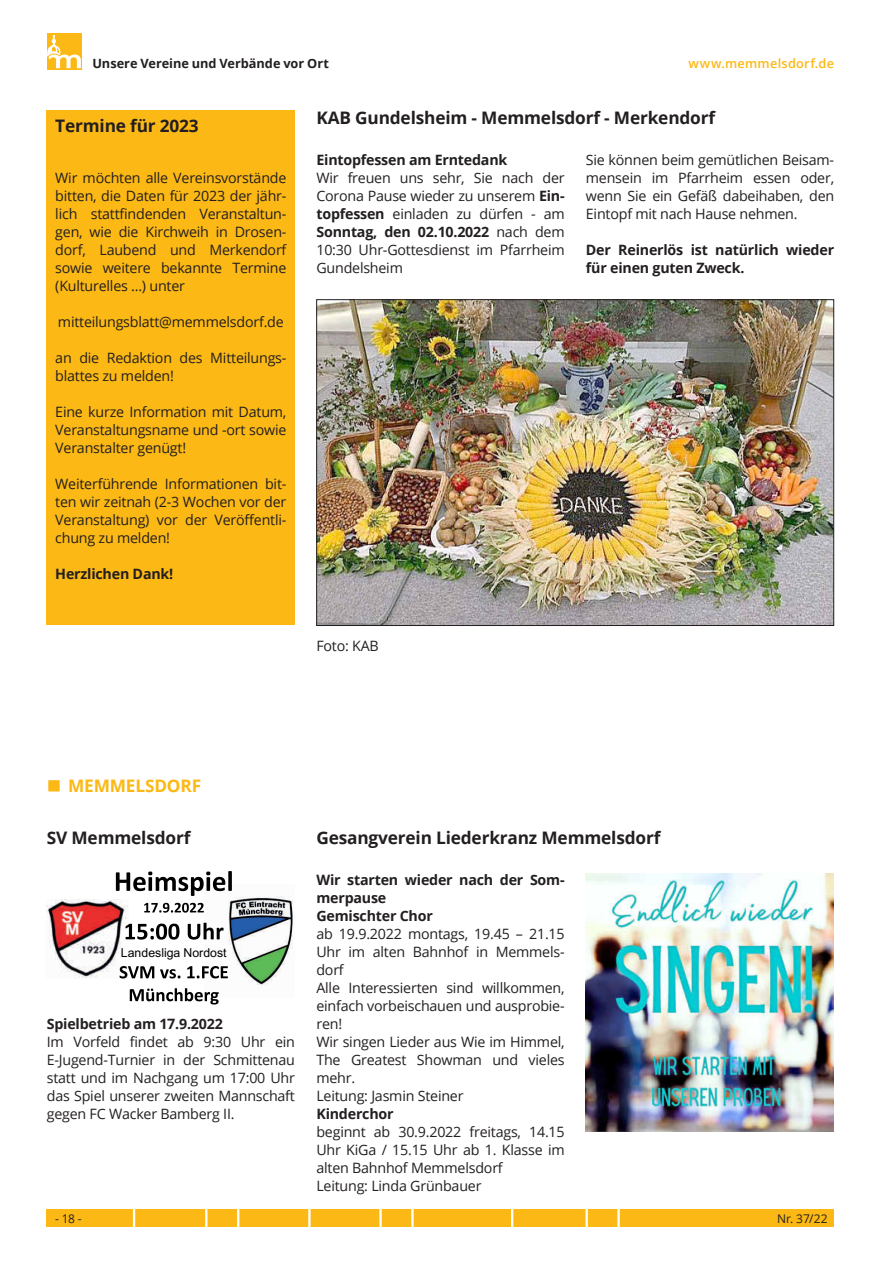
<style>
.page{position:relative;width:881px;height:1263px;background:#fff}
.page>*{position:absolute;margin:0;border:0;box-sizing:border-box;transform-origin:0 0}
.t1{font:700 17.25px "Open Sans";letter-spacing:-.01em;color:#231f20}
.t2{font:700 17.25px "Open Sans";letter-spacing:-.01em;color:#fcb814}
.t3{font:14.25px/18px "Open Sans";letter-spacing:-.015em;color:#231f20;text-align:justify}
.t4{font:700 14.25px/18px "Open Sans";letter-spacing:-.015em;color:#231f20}
.t5{font:700 12.75px "Open Sans";color:#231f20}
.t6{font:600 12.75px "Open Sans";letter-spacing:.02em;color:#fcb814}
.t7{font:12.3px "Bdnrhn Arial";color:#000}
.t8{font:12px "Open Sans";color:#231f20}
.s1{font-weight:700}
</style>
<div class="page">
<svg style="left:47px;top:34px;width:34px;height:36px"></svg>
<svg style="left:47px;top:35px;width:33px;height:33px"></svg>
<div style="left:47px;top:1210px;width:786px;height:17px;background:#fcb814"></div>
<svg style="left:133px;top:1210px;width:2px;height:17px"></svg>
<svg style="left:205px;top:1210px;width:2px;height:17px"></svg>
<svg style="left:237px;top:1210px;width:2px;height:17px"></svg>
<svg style="left:308px;top:1210px;width:2px;height:17px"></svg>
<svg style="left:379px;top:1210px;width:2px;height:17px"></svg>
<svg style="left:411px;top:1210px;width:2px;height:17px"></svg>
<svg style="left:511px;top:1210px;width:2px;height:17px"></svg>
<svg style="left:585px;top:1210px;width:2px;height:17px"></svg>
<svg style="left:617px;top:1210px;width:2px;height:17px"></svg>
<div style="left:47px;top:111px;width:248px;height:514px;background:#fcb814"></div>
<img style="left:318px;top:301px;width:513px;height:323px">
<img style="left:204px;top:896px;width:89px;height:89px">
<img style="left:47px;top:900px;width:81px;height:79px">
<svg style="left:116px;top:871px;width:116px;height:25px"></svg>
<svg style="left:144px;top:903px;width:60px;height:10px"></svg>
<svg style="left:125px;top:923px;width:54px;height:17px"></svg>
<svg style="left:188px;top:923px;width:35px;height:17px"></svg>
<svg style="left:119px;top:966px;width:35px;height:12px"></svg>
<svg style="left:160px;top:969px;width:20px;height:9px"></svg>
<svg style="left:187px;top:966px;width:41px;height:12px"></svg>
<svg style="left:130px;top:988px;width:89px;height:16px"></svg>
<img style="left:585px;top:874px;width:248px;height:257px">
<p class="t5" style="left:92px;top:54px;width:238px">Unsere Vereine und Verbände vor Ort</p>
<p class="t6" style="left:688px;top:55px;width:147px">www.memmelsdorf.de</p>
<p class="t1" style="left:55px;top:114px;width:145px">Termine für 2023</p>
<p class="t3" style="left:55px;top:168px;width:232px">Wir möchten alle Vereinsvorstände bitten, die Daten für 2023 der jähr&shy;lich stattfindenden Veranstaltun&shy;gen, wie die Kirchweih in Drosen&shy;dorf, Laubend und Merkendorf sowie weitere bekannte Termine (Kulturelles ...) unter</p>
<p class="t3" style="left:58px;top:312px;width:227px">mitteilungsblatt@memmelsdorf.de</p>
<p class="t3" style="left:55px;top:348px;width:232px">an die Redaktion des Mitteilungs&shy;blattes zu melden!</p>
<p class="t3" style="left:55px;top:402px;width:232px">Eine kurze Information mit Datum, Veranstaltungsname und -ort sowie Veranstalter genügt!</p>
<p class="t3" style="left:55px;top:474px;width:232px">Weiterführende Informationen bit&shy;ten wir zeitnah (2-3 Wochen vor der Veranstaltung) vor der Veröffentli&shy;chung zu melden!</p>
<p class="t4" style="left:55px;top:564px;width:119px">Herzlichen Dank!</p>
<p class="t1" style="left:316px;top:105px;width:400px">KAB Gundelsheim - Memmelsdorf - Merkendorf</p>
<p class="t4" style="left:316px;top:150px;width:192px">Eintopfessen am Erntedank</p>
<p class="t3" style="left:316px;top:168px;width:250px">Wir freuen uns sehr, Sie nach der Corona Pause wieder zu unserem <span class="s1">Ein&shy;topfessen</span> einladen zu dürfen - am <span class="s1">Sonntag, den 02.10.2022</span> nach dem 10:30 Uhr-Gottesdienst im Pfarrheim Gundelsheim</p>
<p class="t3" style="left:585px;top:150px;width:250px">Sie können beim gemütlichen Beisam&shy;mensein im Pfarrheim essen oder, wenn Sie ein Gefäß dabeihaben, den Eintopf mit nach Hause nehmen.</p>
<p class="t4" style="left:585px;top:240px;width:249px">Der Reinerlös ist natürlich wieder für einen guten Zweck.</p>
<p class="t3" style="left:316px;top:636px;width:64px">Foto: KAB</p>
<p class="t2" style="left:47px;top:774px;width:156px">■ MEMMELSDORF</p>
<p class="t1" style="left:47px;top:825px;width:145px">SV Memmelsdorf</p>
<p class="t7" style="left:121px;top:945px;width:107px">Landesliga Nordost</p>
<p class="t4" style="left:47px;top:1014px;width:177px">Spielbetrieb am 17.9.2022</p>
<p class="t3" style="left:47px;top:1032px;width:249px">Im Vorfeld findet ab 9:30 Uhr ein E-Jugend-Turnier in der Schmittenau statt und im Nachgang um 17:00 Uhr das Spiel unserer zweiten Mannschaft gegen FC Wacker Bamberg II.</p>
<p class="t1" style="left:316px;top:825px;width:345px">Gesangverein Liederkranz Memmelsdorf</p>
<p class="t4" style="left:316px;top:870px;width:249px">Wir starten wieder nach der Som&shy;merpause<br>Gemischter Chor</p>
<p class="t3" style="left:316px;top:924px;width:250px;text-align:left">ab 19.9.2022 montags, 19.45 – 21.15<br>Uhr im alten Bahnhof in Memmels&shy;dorf<br>Alle Interessierten sind willkommen, einfach vorbeischauen und ausprobie&shy;ren!<br>Wir singen Lieder aus Wie im Himmel,<br>The Greatest Showman und vieles mehr.<br>Leitung: Jasmin Steiner</p>
<p class="t4" style="left:316px;top:1104px;width:79px">Kinderchor</p>
<p class="t3" style="left:316px;top:1122px;width:250px;text-align:left">beginnt ab 30.9.2022 freitags, 14.15<br>Uhr KiGa / 15.15 Uhr ab 1. Klasse im alten Bahnhof Memmelsdorf<br>Leitung: Linda Grünbauer</p>
<p class="t8" style="left:55px;top:1211px;width:28px">- 18 -</p>
<p class="t8" style="left:776px;top:1211px;width:52px">Nr. 37/22</p>
</div>
